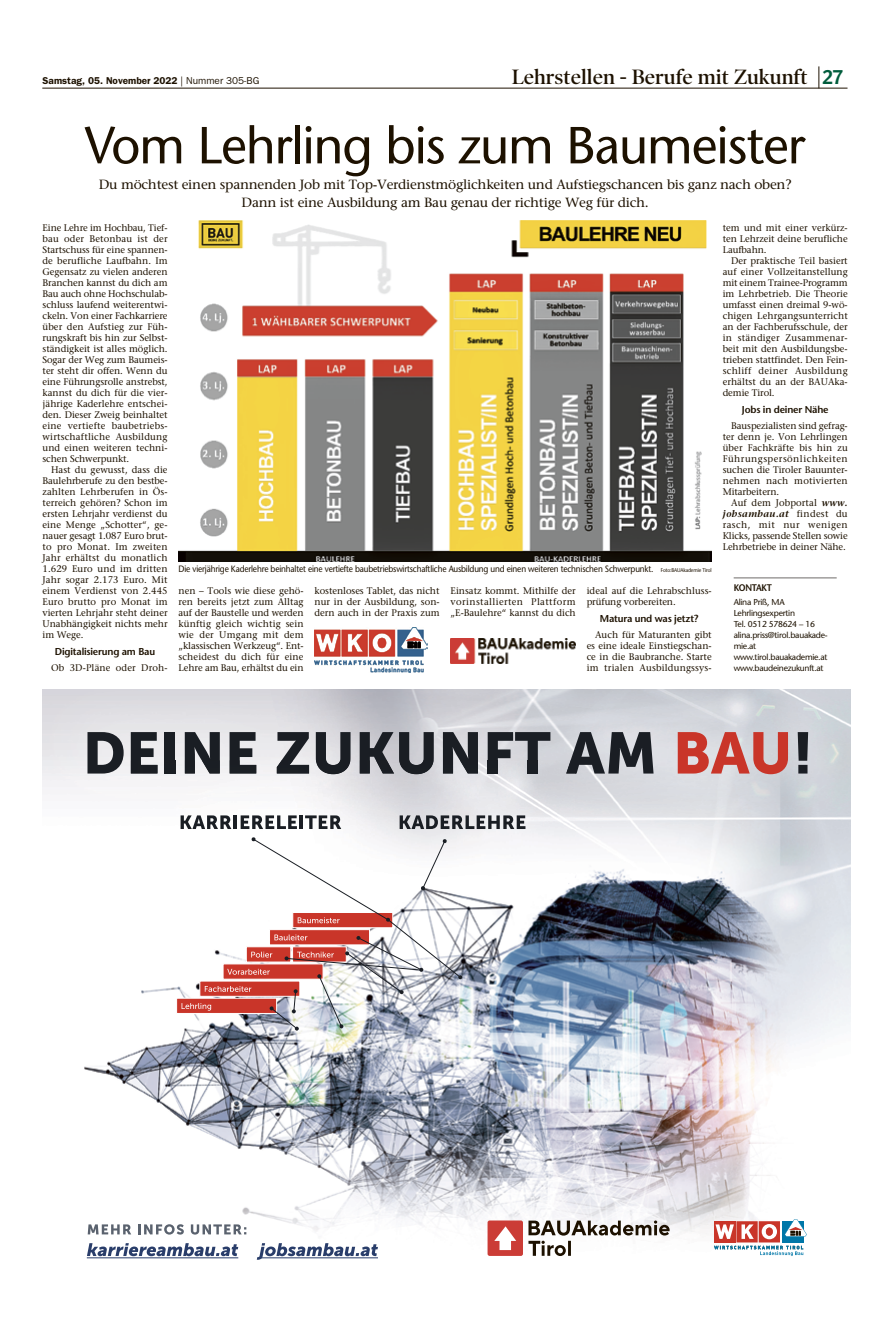
<style>
.page{position:relative;width:891px;height:1338px;background:#fff}
.page>*{position:absolute;margin:0;border:0;box-sizing:border-box;transform-origin:0 0}
.SOPU_Titel52{font:52px "Stone Sans";letter-spacing:-.02em;color:#1d1100}
.TT_Pagina_gruen_rech{font:600 21px "Poynter OS Display";color:#1d1100}
.SOPU_Einleitung{font:13.3px/18px "Stone Serif";letter-spacing:-.02em;color:#1d1100;text-align:center}
.SOPU_Zwischentitel{font:600 10px "Stone Sans";letter-spacing:-.02em;color:#1d1100}
.TT_Pagina_gruen_rech-2{font:600 10px "Franklin Gothic";color:#1d1100}
.SOPU_Grund2{font:9.6px/11px "Stone Serif";letter-spacing:-.005em;color:#1d1100;text-align:justify}
.SOPU_Grund1{font:9.6px/11px "Stone Serif";letter-spacing:.005em;color:#1d1100;text-align:justify}
.SOPU_Grund2-2{font:9.6px "Stone Serif";letter-spacing:.015em;color:#1d1100}
.SOPU13_Kontakt1_blau{font:600 9.6px "Stone Sans";letter-spacing:-.04em;color:#1d1100;scale:.9 1}
.SOPU_Bildunterschrif{font:9.2px "Stone Sans";letter-spacing:-.02em;color:#1d1100;scale:.9 1}
.SOPU13_Kontakt_Grund{font:8.6px/11px "Stone Sans";letter-spacing:-.03em;color:#1d1100}
.s1{font-weight:400}
.s2{font-family:"Poynter Gothic Text";font-weight:700;font-size:20px;color:#005c3c}
.s3{font-size:5.5px}
.s4{font-weight:600;font-style:italic}
</style>
<div class="page">
<img style="left:179px;top:220px;width:533px;height:341px">
<hr style="left:734px;top:577px;width:103px;height:1px;background:#6f6c69">
<img style="left:315px;top:627px;width:113px;height:45px">
<img style="left:451px;top:639px;width:125px;height:24px">
<svg style="left:819px;top:66px;width:1px;height:22px"></svg>
<hr style="left:42px;top:88px;width:805px;height:1px;background:#1d1100">
<img style="left:84px;top:829px;width:767px;height:431px">
<svg style="left:714px;top:1219px;width:93px;height:37px"></svg>
<hr style="left:87px;top:1257px;width:151px;height:1px;background:#293d6a">
<svg style="left:88px;top:1224px;width:43px;height:10px"></svg>
<svg style="left:138px;top:1224px;width:46px;height:11px"></svg>
<svg style="left:191px;top:1224px;width:55px;height:11px"></svg>
<svg style="left:87px;top:1243px;width:151px;height:13px"></svg>
<svg style="left:257px;top:1243px;width:121px;height:17px"></svg>
<img style="left:43px;top:689px;width:808px;height:140px">
<svg style="left:87px;top:732px;width:37px;height:42px;background:#63666b"></svg>
<svg style="left:131px;top:732px;width:27px;height:28px"></svg>
<div style="left:165px;top:732px;width:10px;height:42px;background:#1a1e24"></div>
<svg style="left:185px;top:732px;width:35px;height:28px"></svg>
<svg style="left:230px;top:732px;width:26px;height:28px"></svg>
<svg style="left:277px;top:732px;width:32px;height:28px"></svg>
<svg style="left:316px;top:732px;width:34px;height:28px"></svg>
<svg style="left:360px;top:732px;width:74px;height:28px;background:#66696f"></svg>
<svg style="left:443px;top:732px;width:35px;height:28px"></svg>
<svg style="left:488px;top:732px;width:62px;height:28px;background:#676a70"></svg>
<svg style="left:678px;top:732px;width:110px;height:42px;background:#ce7772"></svg>
<svg style="left:798px;top:732px;width:10px;height:42px"></svg>
<img style="left:130px;top:760px;width:445px;height:124px">
<img style="left:131px;top:760px;width:27px;height:14px">
<img style="left:165px;top:760px;width:10px;height:14px">
<img style="left:185px;top:760px;width:35px;height:14px">
<img style="left:230px;top:760px;width:26px;height:14px">
<img style="left:277px;top:760px;width:32px;height:14px">
<img style="left:316px;top:760px;width:34px;height:14px">
<img style="left:360px;top:760px;width:34px;height:14px">
<img style="left:399px;top:760px;width:35px;height:14px">
<img style="left:443px;top:760px;width:35px;height:14px">
<img style="left:488px;top:760px;width:10px;height:14px">
<img style="left:528px;top:760px;width:10px;height:14px">
<svg style="left:566px;top:732px;width:87px;height:42px;background:#6c6f75"></svg>
<svg style="left:181px;top:815px;width:50px;height:14px"></svg>
<hr style="left:234px;top:815px;width:3px;height:14px;background:#1a1e24">
<svg style="left:241px;top:815px;width:56px;height:14px"></svg>
<hr style="left:300px;top:815px;width:3px;height:14px;background:#1a1e24">
<svg style="left:305px;top:815px;width:36px;height:14px"></svg>
<svg style="left:400px;top:815px;width:125px;height:14px;background:#7b7d82"></svg>
<div style="left:487px;top:1220px;width:36px;height:36px;background:#cb3c36;border-radius:2px"></div>
<svg style="left:494px;top:1226px;width:22px;height:24px"></svg>
<svg style="left:528px;top:1220px;width:142px;height:36px"></svg>
<svg style="left:176px;top:837px;width:286px;height:194px"></svg>
<p class="TT_Pagina_gruen_rech-2" style="left:43px;top:74px;width:218px">Samstag, 05. November 2022 <span class="s1">| Nummer 305-BG</span></p>
<p class="TT_Pagina_gruen_rech" style="left:512px;top:64px;width:333px">Lehrstellen - Berufe mit Zukunft <span class="s2">27</span></p>
<p class="SOPU_Titel52" style="left:85px;top:114px;width:722px">Vom Lehrling bis zum Baumeister</p>
<p class="SOPU_Einleitung" style="left:99px;top:175px;width:694px">Du möchtest einen spannenden Job mit Top-Verdienstmöglichkeiten und Aufstiegschancen bis ganz nach oben?<br>Dann ist eine Ausbildung am Bau genau der richtige Weg für dich.</p>
<p class="SOPU_Grund1" style="left:43px;top:223px;width:127px">Eine Lehre im Hochbau, Tief&shy;bau oder Betonbau ist der Startschuss für eine spannen&shy;de berufliche Laufbahn. Im Gegensatz zu vielen anderen Branchen kannst du dich am Bau auch ohne Hochschulab&shy;schluss laufend weiterentwi&shy;ckeln. Von einer Fachkarriere über den Aufstieg zur Füh&shy;rungskraft bis hin zur Selbst&shy;ständigkeit ist alles möglich.<br>Sogar der Weg zum Baumeis&shy;ter steht dir offen. Wenn du eine Führungsrolle anstrebst, kannst du dich für die vier&shy;jährige Kaderlehre entschei&shy;den. Dieser Zweig beinhaltet eine vertiefte baubetriebs&shy;wirtschaftliche Ausbildung und einen weiteren techni&shy;schen Schwerpunkt.</p>
<p class="SOPU_Grund2" style="left:43px;top:465px;width:127px;text-indent:9px">Hast du gewusst, dass die Baulehrberufe zu den bestbe&shy;zahlten Lehrberufen in Ös&shy;terreich gehören? Schon im ersten Lehrjahr verdienst du eine Menge „Schotter“, ge&shy;nauer gesagt 1.087 Euro brut&shy;to pro Monat. Im zweiten Jahr erhältst du monatlich 1.629 Euro und im dritten Jahr sogar 2.173 Euro. Mit einem Verdienst von 2.445<br>Euro brutto pro Monat im vierten Lehrjahr steht deiner Unabhängigkeit nichts mehr im Wege.</p>
<p class="SOPU_Zwischentitel" style="left:55px;top:646px;width:102px">Digitalisierung am Bau</p>
<p class="SOPU_Grund2-2" style="left:51px;top:662px;width:118px">Ob 3D-Pläne oder Droh-</p>
<p class="SOPU_Bildunterschrif" style="left:179px;top:564px;width:594px">Die vierjährige Kaderlehre beinhaltet eine vertiefte baubetriebswirtschaftliche Ausbildung und einen weiteren technischen Schwerpunkt. <span class="s3">Foto:BAUAkademie Tirol</span></p>
<p class="SOPU_Grund2" style="left:179px;top:586px;width:127px">nen – Tools wie diese gehö&shy;ren bereits jetzt zum Alltag auf der Baustelle und werden künftig gleich wichtig sein wie der Umgang mit dem „klassischen Werkzeug“. Ent&shy;scheidest du dich für eine Lehre am Bau, erhältst du ein</p>
<p class="SOPU_Grund2" style="left:315px;top:586px;width:127px">kostenloses Tablet, das nicht nur in der Ausbildung, son&shy;dern auch in der Praxis zum</p>
<p class="SOPU_Grund2" style="left:451px;top:586px;width:127px">Einsatz kommt. Mithilfe der vorinstallierten Plattform „E-Baulehre“ kannst du dich</p>
<p class="SOPU_Grund2" style="left:587px;top:586px;width:127px">ideal auf die Lehrabschluss&shy;prüfung vorbereiten.</p>
<p class="SOPU_Zwischentitel" style="left:600px;top:613px;width:100px">Matura und was jetzt?</p>
<p class="SOPU_Grund2" style="left:587px;top:630px;width:127px;text-indent:9px">Auch für Maturanten gibt es eine ideale Einstiegschan&shy;ce in die Baubranche. Starte im trialen Ausbildungssys-</p>
<p class="SOPU_Grund2" style="left:723px;top:223px;width:127px">tem und mit einer verkürz&shy;ten Lehrzeit deine berufliche Laufbahn.</p>
<p class="SOPU_Grund2" style="left:723px;top:256px;width:127px;text-indent:9px">Der praktische Teil basiert auf einer Vollzeitanstellung mit einem Trainee-Programm im Lehrbetrieb. Die Theorie umfasst einen dreimal 9-wö&shy;chigen Lehrgangsunterricht an der Fachberufsschule, der in ständiger Zusammenar&shy;beit mit den Ausbildungsbe&shy;trieben stattfindet. Den Fein&shy;schliff deiner Ausbildung erhältst du an der BAUAka&shy;demie Tirol.</p>
<p class="SOPU_Zwischentitel" style="left:742px;top:404px;width:88px">Jobs in deiner Nähe</p>
<p class="SOPU_Grund2" style="left:723px;top:421px;width:127px;text-indent:9px">Bauspezialisten sind gefrag&shy;ter denn je. Von Lehrlingen über Fachkräfte bis hin zu Führungspersönlichkeiten suchen die Tiroler Bauunter&shy;nehmen nach motivierten Mitarbeitern.</p>
<p class="SOPU_Grund2" style="left:723px;top:498px;width:127px;text-indent:9px">Auf dem Jobportal <span class="s4">www. jobsambau.at</span> findest du rasch, mit nur wenigen Klicks, passende Stellen sowie Lehrbetriebe in deiner Nähe.</p>
<p class="SOPU13_Kontakt1_blau" style="left:734px;top:581px;width:44px">KONTAKT</p>
<p class="SOPU13_Kontakt_Grund" style="left:734px;top:597px;width:52px">Alina Priß, MA</p>
<p class="SOPU13_Kontakt_Grund" style="left:734px;top:608px;width:63px">Lehrlingsexpertin</p>
<p class="SOPU13_Kontakt_Grund" style="left:734px;top:619px;width:83px">Tel. 0512 578624 – 16</p>
<p class="SOPU13_Kontakt_Grund" style="left:734px;top:630px;width:96px">alina.priss@tirol.bauakade&shy;mie.at</p>
<p class="SOPU13_Kontakt_Grund" style="left:734px;top:652px;width:95px">www.tirol.bauakademie.at</p>
<p class="SOPU13_Kontakt_Grund" style="left:734px;top:663px;width:91px">www.baudeinezukunft.at</p>
</div>
